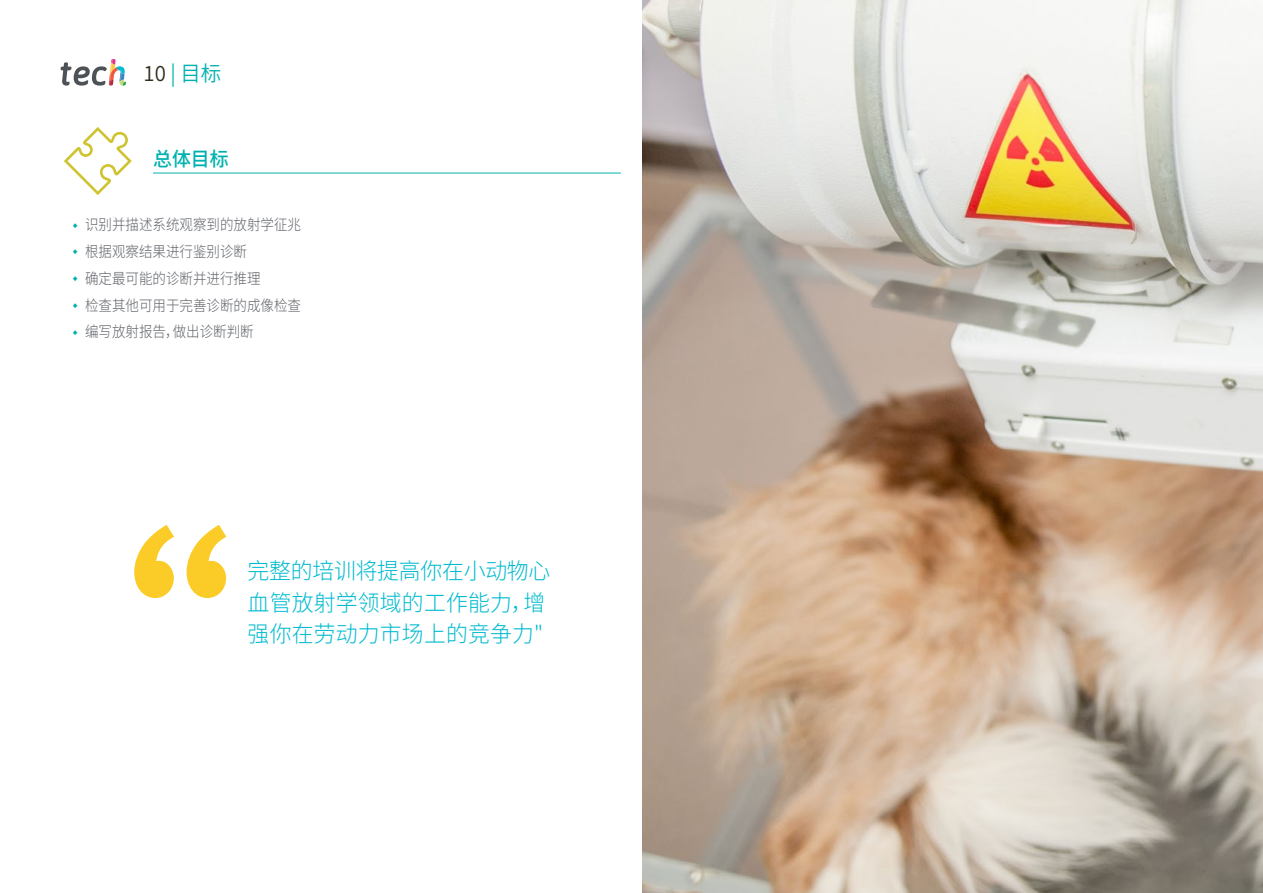
<style>
.page{position:relative;width:1263px;height:893px;background:#fff}
.page>*{position:absolute;margin:0;border:0;box-sizing:border-box;transform-origin:0 0}
.t1{font:300 22.5px/31.5px "Source Han Sans CN";letter-spacing:.01em;color:#00bacf}
.t2{font:21px "Source Han Sans CN";color:#00b2af}
.t3{font:500 19.5px "Source Han Sans CN";color:#00b2af}
.t4{font:300 15px/26.7px "Source Han Sans CN";color:#61646a;scale:.9 1}
.s1{color:#312e20}
</style>
<div class="page">
<hr style="left:153px;top:173px;width:468px;height:1px;background:#00b2af">
<svg style="left:64px;top:127px;width:68px;height:68px"></svg>
<svg style="left:61px;top:59px;width:65px;height:27px"></svg>
<svg style="left:134px;top:525px;width:92px;height:73px"></svg>
<img style="left:642px;top:0;width:621px;height:893px">
<h2 class="t2" style="left:144px;top:61px;width:79px"><span class="s1">10</span> | 目标</h2>
<h3 class="t3" style="left:153px;top:147px;width:77px">总体目标</h3>
<p class="t4" style="left:85px;top:212px;width:241px">识别并描述系统观察到的放射学征兆根据观察结果进行鉴别诊断<br>确定最可能的诊断并进行推理<br>检查其他可用于完善诊断的成像检查编写放射报告，做出诊断判断</p>
<h1 class="t1" style="left:248px;top:556px;width:304px">完整的培训将提高你在小动物心血管放射学领域的工作能力，增强你在劳动力市场上的竞争力"</h1>
</div>
